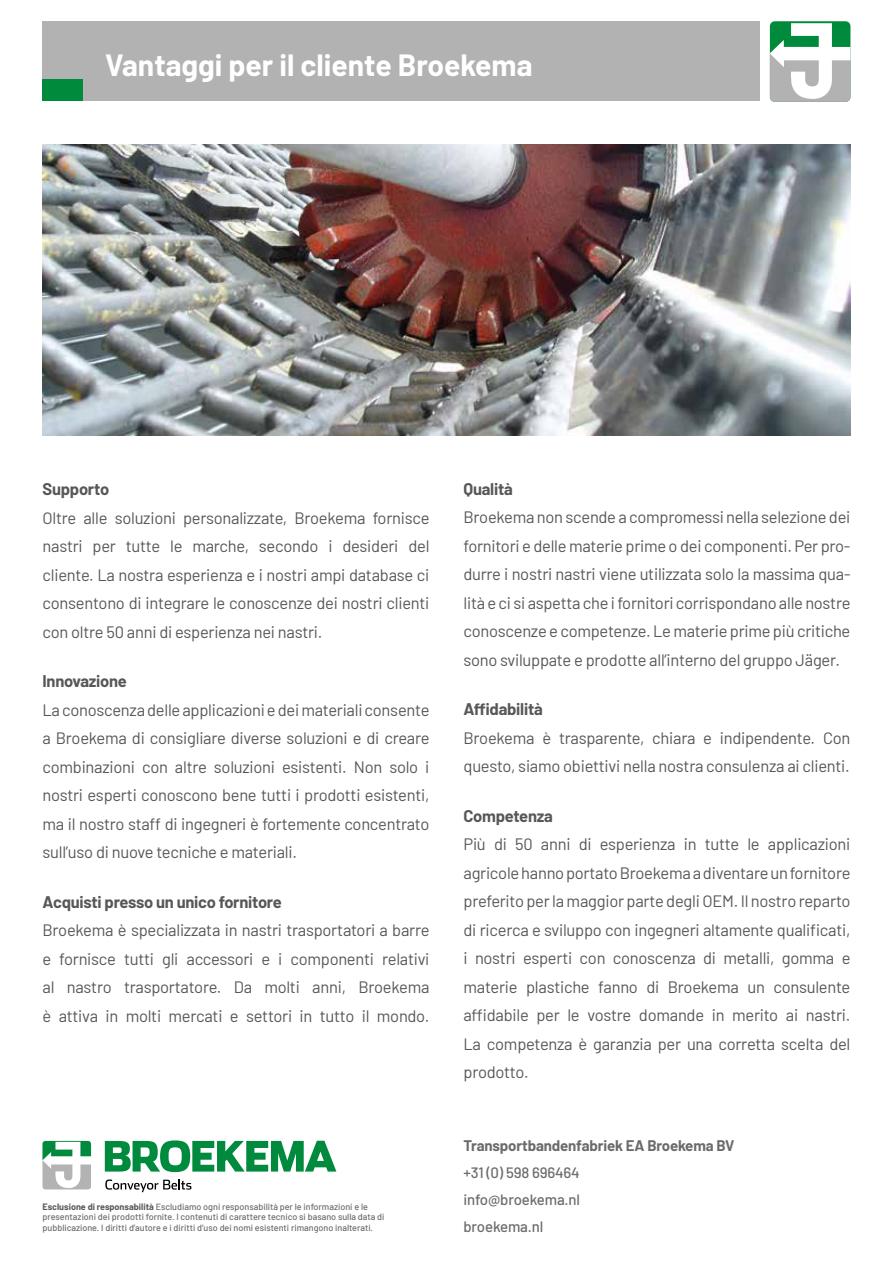
<style>
.page{position:relative;width:893px;height:1263px;background:#fff}
.page>*{position:absolute;margin:0;border:0;box-sizing:border-box;transform-origin:0 0}
.t1{font:700 30px "Barlow";color:#fff}
.t2{font:16.5px/28.5px "Barlow";letter-spacing:-.015em;color:#575756;text-align:justify}
.t3{font:700 16.5px "Barlow";letter-spacing:-.015em;color:#575756}
.t4{font:500 15px/27px "Barlow";letter-spacing:-.01em;color:#6b6b6a;text-align:justify}
.t5{font:700 15px "Barlow";letter-spacing:-.01em;color:#6b6b6a}
.t6{font:500 9px/10.8px "Barlow";color:#6b6b6a}
.s1{font-weight:700;color:#575756}
</style>
<div class="page">
<div style="left:43px;top:21px;width:717px;height:80px;background:#b3b2b2"></div>
<div style="left:43px;top:79px;width:40px;height:22px;background:#008a3c"></div>
<div style="left:770px;top:21px;width:80px;height:81px;background:#008a3c;border-radius:5px"></div>
<svg style="left:770px;top:23px;width:80px;height:79px"></svg>
<svg style="left:42px;top:1141px;width:49px;height:48px"></svg>
<svg style="left:105px;top:1140px;width:231px;height:32px"></svg>
<svg style="left:105px;top:1179px;width:86px;height:13px"></svg>
<img style="left:43px;top:145px;width:807px;height:291px">
<h1 class="t1" style="left:105px;top:43px;width:429px">Vantaggi per il cliente Broekema</h1>
<p class="t3" style="left:43px;top:477px;width:68px">Supporto</p>
<p class="t2" style="left:43px;top:502px;width:388px">Oltre alle soluzioni personalizzate, Broekema fornisce nastri per tutte le marche, secondo i desideri del cliente. La nostra esperienza e i nostri ampi database ci consentono di integrare le conoscenze dei nostri clienti con oltre 50 anni di esperienza nei nastri.</p>
<p class="t3" style="left:43px;top:669px;width:86px">Innovazione</p>
<p class="t2" style="left:43px;top:694px;width:388px">La conoscenza delle applicazioni e dei materiali consente a Broekema di consigliare diverse soluzioni e di creare combinazioni con altre soluzioni esistenti. Non solo i nostri esperti conoscono bene tutti i prodotti esistenti, ma il nostro staff di ingegneri è fortemente concentrato sull’uso di nuove tecniche e materiali.</p>
<p class="t3" style="left:43px;top:889px;width:241px">Acquisti presso un unico fornitore</p>
<p class="t2" style="left:43px;top:914px;width:388px">Broekema è specializzata in nastri trasportatori a barre e fornisce tutti gli accessori e i componenti relativi al nastro trasportatore. Da molti anni, Broekema è attiva in molti mercati e settori in tutto il mondo.</p>
<p class="t6" style="left:43px;top:1200px;width:344px"><span class="s1">Esclusione di responsabilità</span> Escludiamo ogni responsabilità per le informazioni e le presentazioni dei prodotti fornite. I contenuti di carattere tecnico si basano sulla data di pubblicazione. I diritti d’autore e i diritti d’uso dei nomi esistenti rimangono inalterati.</p>
<p class="t3" style="left:463px;top:477px;width:51px">Qualità</p>
<p class="t2" style="left:463px;top:502px;width:388px">Broekema non scende a compromessi nella selezione dei fornitori e delle materie prime o dei componenti. Per pro&shy;durre i nostri nastri viene utilizzata solo la massima qua&shy;lità e ci si aspetta che i fornitori corrispondano alle nostre conoscenze e competenze. Le materie prime più critiche sono sviluppate e prodotte all’interno del gruppo Jäger.</p>
<p class="t3" style="left:463px;top:697px;width:81px">Affidabilità</p>
<p class="t2" style="left:463px;top:722px;width:388px">Broekema è trasparente, chiara e indipendente. Con questo, siamo obiettivi nella nostra consulenza ai clienti.</p>
<p class="t3" style="left:463px;top:804px;width:91px">Competenza</p>
<p class="t2" style="left:463px;top:829px;width:388px">Più di 50 anni di esperienza in tutte le applicazioni agricole hanno portato Broekema a diventare un fornitore preferito per la maggior parte degli OEM. Il nostro reparto di ricerca e sviluppo con ingegneri altamente qualificati, i nostri esperti con conoscenza di metalli, gomma e materie plastiche fanno di Broekema un consulente affidabile per le vostre domande in merito ai nastri.<br>La competenza è garanzia per una corretta scelta del prodotto.</p>
<p class="t5" style="left:463px;top:1134px;width:272px">Transportbandenfabriek EA Broekema BV</p>
<p class="t4" style="left:463px;top:1157px;width:118px">+31 (0) 598 696464 info@broekema.nl broekema.nl</p>
</div>
